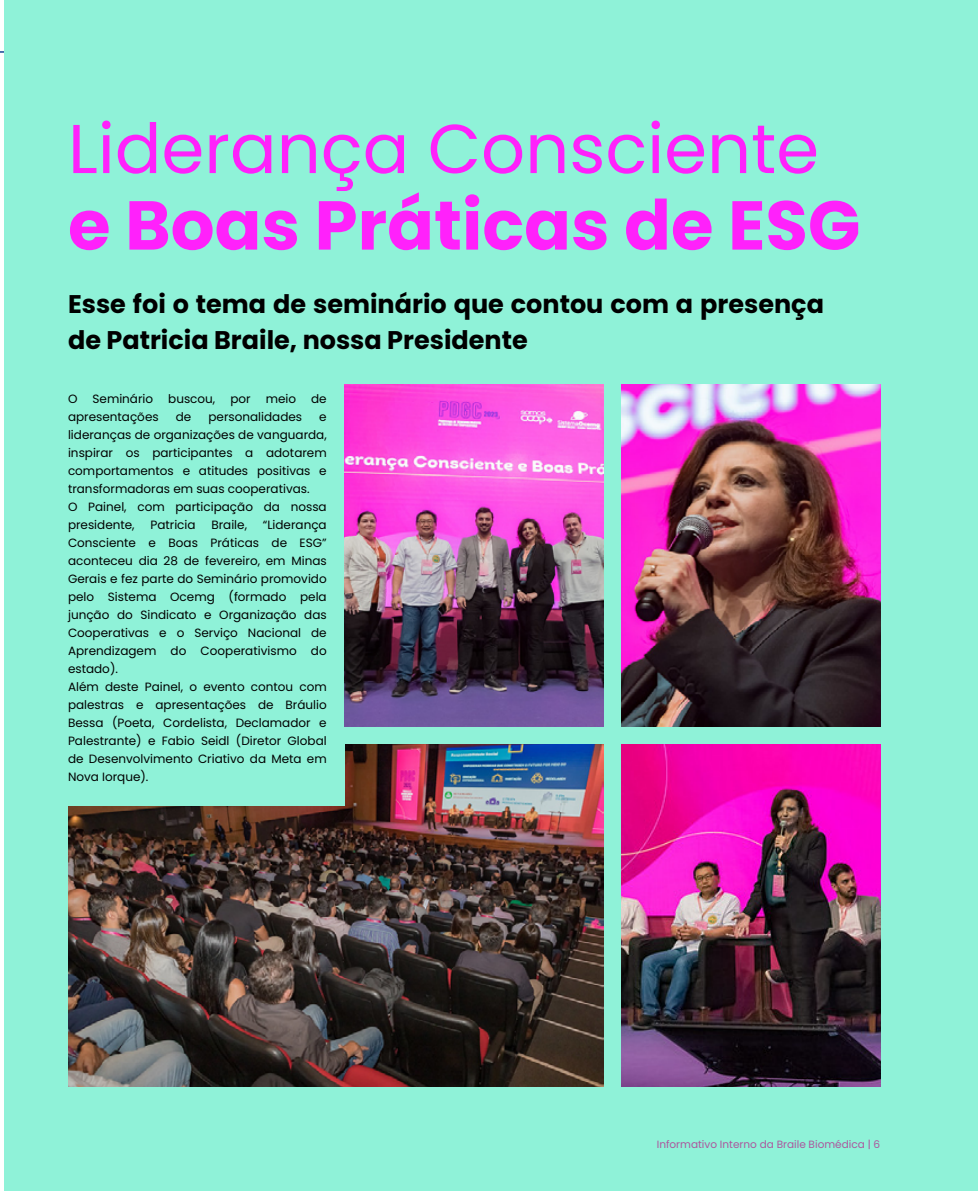
<style>
.page{position:relative;width:978px;height:1191px;background:#fff}
.page>*{position:absolute;margin:0;border:0;box-sizing:border-box;transform-origin:0 0}
.t1{font:69px "Poppins";color:#ff21fb}
.t2{font:700 69px "Poppins";color:#ff21fb}
.t3{font:700 25.5px/36px "Poppins";color:#000}
.t4{font:12px/18px "Poppins";color:#000}
.t5{font:10.5px "Poppins";color:#ac569d}
</style>
<div class="page">
<hr style="left:0;top:51px;width:707px;height:2px;background:#134392">
<div style="left:4px;top:0;width:974px;height:1191px;background:#8ff2d8"></div>
<img style="left:68px;top:745px;width:535px;height:342px">
<div style="left:60px;top:735px;width:285px;height:70px;background:#8ff2d8"></div>
<img style="left:621px;top:745px;width:259px;height:342px">
<img style="left:345px;top:385px;width:258px;height:342px">
<img style="left:621px;top:385px;width:259px;height:342px">
<h1 class="t1" style="left:68px;top:109px;width:752px">Liderança Consciente</h1>
<h1 class="t2" style="left:68px;top:185px;width:794px">e Boas Práticas de ESG</h1>
<h2 class="t3" style="left:68px;top:286px;width:757px">Esse foi o tema de seminário que contou com a presença de Patricia Braile, nossa Presidente</h2>
<p class="t4" style="left:68px;top:389px;width:11px">O</p>
<p class="t4" style="left:93px;top:389px;width:62px">Seminário</p>
<p class="t4" style="left:168px;top:389px;width:49px">buscou,</p>
<p class="t4" style="left:230px;top:389px;width:22px">por</p>
<p class="t4" style="left:266px;top:389px;width:32px">meio</p>
<p class="t4" style="left:311px;top:389px;width:17px">de</p>
<p class="t4" style="left:68px;top:407px;width:92px">apresentações</p>
<p class="t4" style="left:176px;top:407px;width:17px">de</p>
<p class="t4" style="left:208px;top:407px;width:95px">personalidades</p>
<p class="t4" style="left:68px;top:407px;width:260px;text-indent:251px">e lideranças de organizações de vanguarda, inspirar os participantes a adotarem comportamentos e atitudes positivas e transformadoras em suas cooperativas.<br>O Painel, com participação da nossa presidente,</p>
<p class="t4" style="left:68px;top:515px;width:260px;text-indent:195px">“Liderança<br>Consciente e Boas Práticas de ESG” aconteceu dia 28 de fevereiro, em Minas<br>Gerais e fez parte do Seminário promovido pelo Sistema Ocemg (formado pela junção do Sindicato e Organização das<br>Cooperativas e o Serviço Nacional de<br>Aprendizagem do Cooperativismo do estado).<br>Além deste Painel, o evento contou com palestras e apresentações de Bráulio<br>Bessa (Poeta, Cordelista, Declamador e<br>Palestrante) e Fabio Seidl (Diretor Global de Desenvolvimento Criativo da Meta em<br>Nova Iorque).</p>
<p class="t4" style="left:150px;top:515px;width:47px">Patricia</p>
<p class="t4" style="left:211px;top:515px;width:37px">Braile,</p>
<p class="t5" style="left:657px;top:1138px;width:225px">Informativo Interno da Braile Biomédica | 6</p>
</div>
